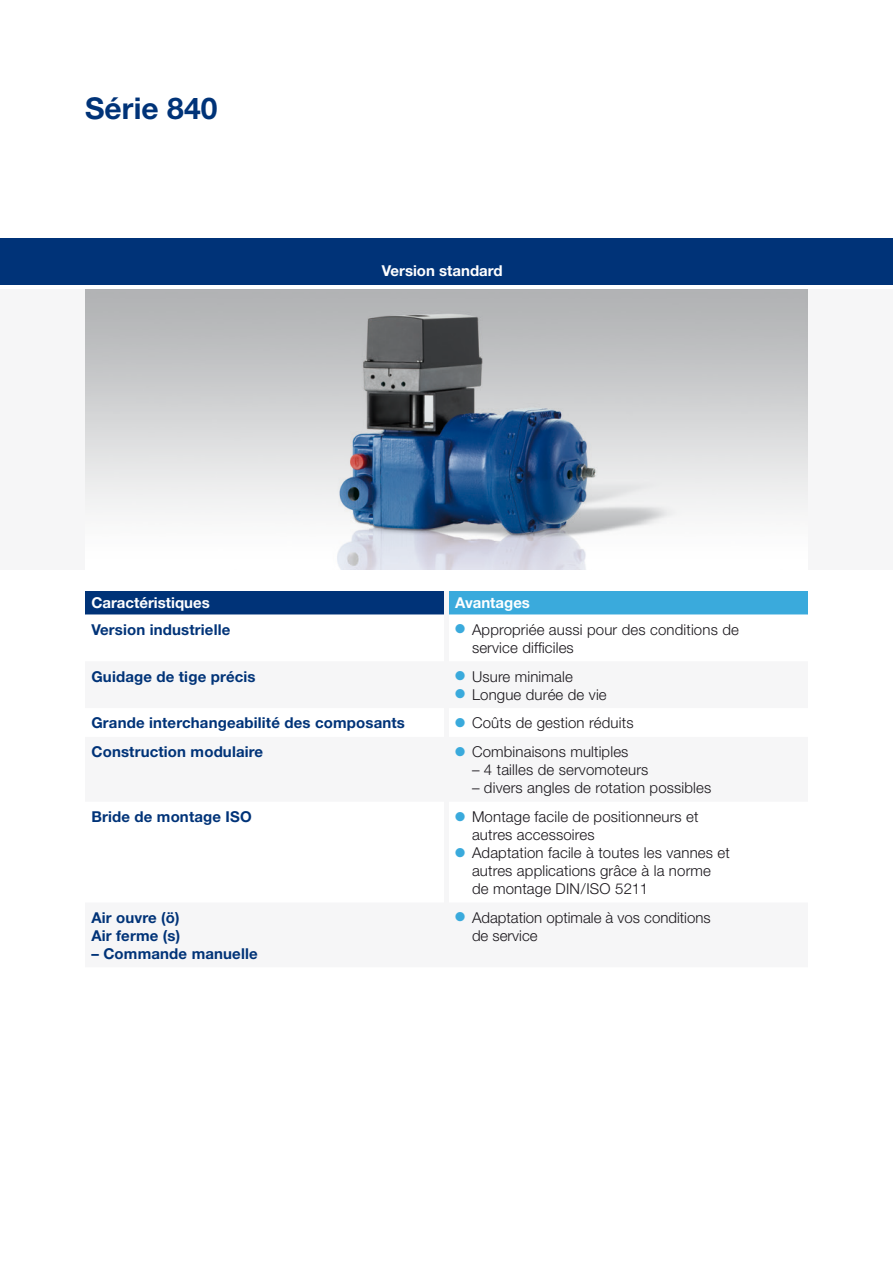
<style>
.page{position:relative;width:893px;height:1263px;background:#fff}
.page>*{position:absolute;margin:0;border:0;box-sizing:border-box;transform-origin:0 0}
.t1{font:700 30px "Helvetica Neue";letter-spacing:.005em;color:#003378}
.t2{font:300 15px/18px "Helvetica Neue";letter-spacing:.01em;color:#1a171c}
.t3{font:700 15px/18px "Helvetica Neue";letter-spacing:.01em;color:#003378}
.t4{font:700 15px "Helvetica Neue";color:#fff}
.s1{color:#3aaadc}
</style>
<div class="page">
<div style="left:0;top:289px;width:893px;height:281px;background:#f6f6f7"></div>
<div style="left:0;top:238px;width:893px;height:47px;background:#003378"></div>
<div style="left:85px;top:591px;width:361px;height:23px;background:#003378"></div>
<div style="left:446px;top:591px;width:362px;height:23px;background:#3aaadc"></div>
<svg style="left:85px;top:614px;width:723px;height:1px"></svg>
<div style="left:444px;top:591px;width:5px;height:373px;background:#f6f6f7"></div>
<img style="left:85px;top:289px;width:723px;height:281px">
<h1 class="t1" style="left:85px;top:90px;width:134px">Série 840</h1>
<p class="t4" style="left:382px;top:262px;width:122px">Version standard</p>
<p class="t4" style="left:91px;top:594px;width:120px">Caractéristiques</p>
<p class="t4" style="left:455px;top:594px;width:77px">Avantages</p>
<p class="t3" style="left:91px;top:620px;width:140px">Version industrielle</p>
<p class="t2" style="left:472px;top:620px;width:268px;text-indent:-17px"><span class="s1">●</span> Appropriée aussi pour des conditions de service difficiles</p>
<p class="t3" style="left:91px;top:667px;width:166px">Guidage de tige précis</p>
<p class="t2" style="left:455px;top:667px;width:119px"><span class="s1">●</span> Usure minimale</p>
<p class="t2" style="left:455px;top:685px;width:153px"><span class="s1">●</span> Longue durée de vie</p>
<p class="t3" style="left:91px;top:714px;width:315px">Grande interchangeabilité des composants</p>
<p class="t2" style="left:455px;top:714px;width:180px"><span class="s1">●</span> Coûts de gestion réduits</p>
<p class="t3" style="left:91px;top:742px;width:173px">Construction modulaire</p>
<p class="t2" style="left:455px;top:742px;width:175px"><span class="s1">●</span> Combinaisons multiples</p>
<p class="t2" style="left:472px;top:760px;width:178px">– 4 tailles de servomoteurs</p>
<p class="t2" style="left:472px;top:778px;width:241px">– divers angles de rotation possibles</p>
<p class="t3" style="left:91px;top:807px;width:162px">Bride de montage ISO</p>
<p class="t2" style="left:472px;top:807px;width:228px;text-indent:-17px"><span class="s1">●</span> Montage facile de positionneurs et autres accessoires</p>
<p class="t2" style="left:472px;top:843px;width:259px;text-indent:-17px"><span class="s1">●</span> Adaptation facile à toutes les vannes et autres applications grâce à la norme de montage DIN/ISO 5211</p>
<p class="t3" style="left:91px;top:908px;width:90px">Air ouvre (ö)<br>Air ferme (s)</p>
<p class="t3" style="left:91px;top:944px;width:168px">– Commande manuelle</p>
<p class="t2" style="left:472px;top:908px;width:240px;text-indent:-17px"><span class="s1">●</span> Adaptation optimale à vos conditions de service</p>
</div>
